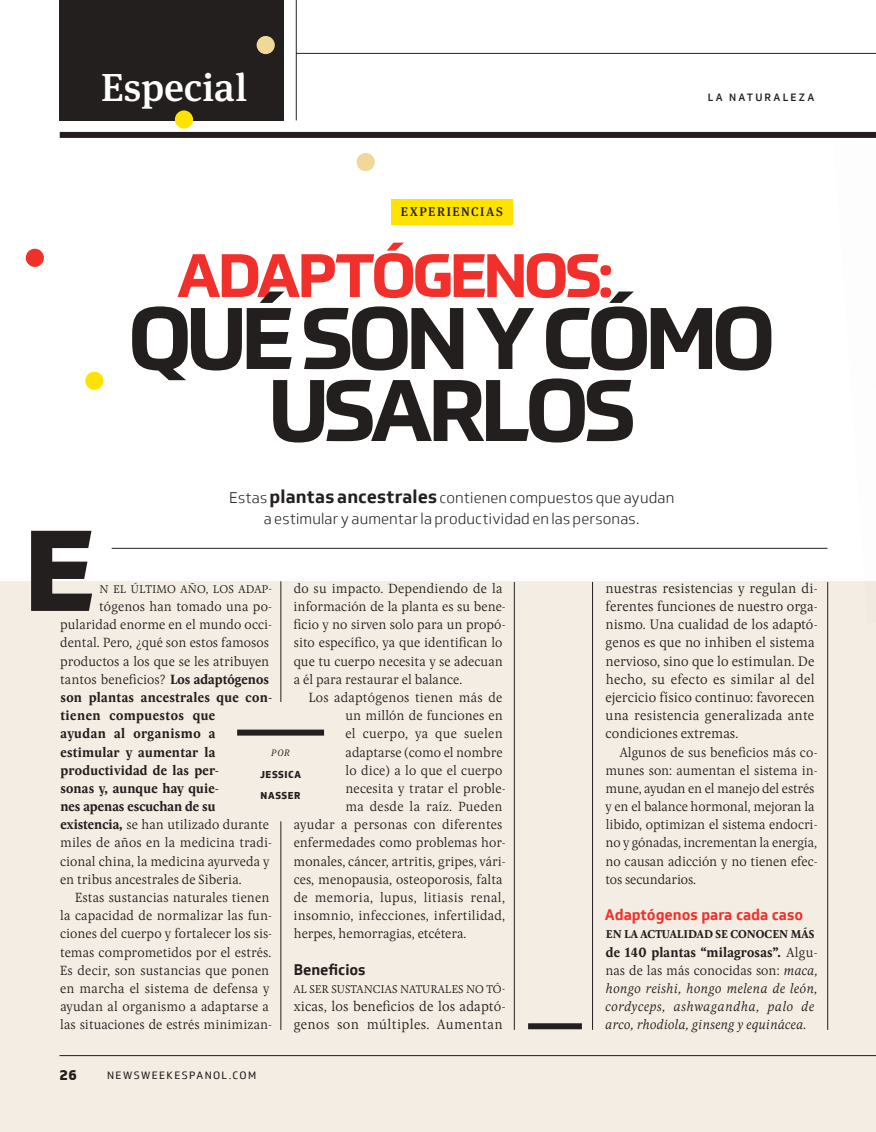
<style>
.page{position:relative;width:876px;height:1132px;background:#fff}
.page>*{position:absolute;margin:0;border:0;box-sizing:border-box;transform-origin:0 0}
.t1{font:800 112.5px "Prometo Trial";color:#241f1f}
.t2{font:700 85.5px/72px "Prometo Trial";letter-spacing:-.055em;color:#241f1f;text-align:center}
.t3{font:700 60px "Prometo Trial";letter-spacing:-.05em;color:#f1302b}
.t4{font:500 39px "Meta Serif Pro";color:#fff}
.t5{font:300 15px/21px "Soleto";letter-spacing:.01em;color:#241f1f;text-align:center}
.t6{font:700 15px "Soleto";letter-spacing:-.005em;color:#f1302b}
.t7{font:700 15px "Soleto";letter-spacing:-.005em;color:#241f1f}
.t8{font:800 14.4px "Soleto";color:#241f1f}
.t9{font:300 14.25px/18.1px "Pona W03";letter-spacing:.005em;color:#241f1f}
.t10{font:300 13.8px/18.1px "Pona W03";color:#241f1f}
.t11{font:italic 300 13.8px/18.1px "Pona W03";letter-spacing:.01em;color:#241f1f}
.t12{font:300 13.8px "Pona W03";letter-spacing:.02em;color:#241f1f}
.t13{font:500 12.45px "Meta Serif Pro";letter-spacing:.125em;color:#241f1f}
.t14{font:300 11.7px "Pona W03";color:#241f1f}
.t15{font:700 11.7px "Pona W03";color:#241f1f}
.t16{font:10.35px "Soleto";letter-spacing:.125em;color:#241f1f}
.t17{font:500 10.35px "Soleto";letter-spacing:.215em;color:#241f1f}
.t18{font:800 9.75px/21px "Soleto";letter-spacing:.055em;color:#241f1f}
.t19{font:italic 300 9.3px "Meta Serif Pro";color:#241f1f}
.s1{font-weight:700;font-size:18px}
.s2{font-weight:700}
.s3{font-weight:700;font-style:normal}
.s4{font-style:normal}
</style>
<div class="page">
<hr style="left:60px;top:53px;width:816px;height:1px;background:#241f1f">
<div style="left:0;top:581px;width:876px;height:550px;background:#f4ede3"></div>
<div style="left:237px;top:729px;width:87px;height:6px;background:#241f1f"></div>
<div style="left:60px;top:132px;width:816px;height:6px;background:#241f1f"></div>
<div style="left:187px;top:33px;width:109px;height:42px;background:#fff"></div>
<div style="left:60px;top:0;width:224px;height:120px;background:#241f1f"></div>
<div style="left:391px;top:199px;width:122px;height:25px;background:#ffe300"></div>
<div style="left:175px;top:110px;width:18px;height:18px;background:#ffe300;border-radius:50%"></div>
<div style="left:85px;top:371px;width:18px;height:19px;background:#ffe300;border-radius:50%"></div>
<div style="left:257px;top:36px;width:18px;height:18px;background:#f2d898;border-radius:50%"></div>
<div style="left:357px;top:153px;width:18px;height:18px;background:#f2d898;border-radius:50%"></div>
<div style="left:26px;top:249px;width:18px;height:18px;background:#f1302b;border-radius:50%"></div>
<hr style="left:281px;top:821px;width:1px;height:208px;background:#241f1f">
<hr style="left:281px;top:581px;width:1px;height:120px;background:#241f1f">
<hr style="left:514px;top:582px;width:1px;height:447px;background:#241f1f">
<hr style="left:827px;top:582px;width:1px;height:447px;background:#241f1f">
<hr style="left:112px;top:548px;width:715px;height:1px;background:#241f1f">
<hr style="left:592px;top:582px;width:1px;height:447px;background:#241f1f">
<svg style="left:528px;top:1023px;width:54px;height:5px"></svg>
<hr style="left:296px;top:0;width:1px;height:120px;background:#241f1f">
<h3 class="t4" style="left:101px;top:58px;width:147px">Especial</h3>
<p class="t13" style="left:401px;top:202px;width:103px">EXPERIENCIAS</p>
<p class="t17" style="left:708px;top:91px;width:108px">LA NATURALEZA</p>
<h3 class="t3" style="left:177px;top:238px;width:437px">ADAPTÓGENOS:</h3>
<h2 class="t2" style="left:129px;top:302px;width:648px">QUÉ SON Y CÓMO<br>USARLOS</h2>
<p class="t5" style="left:229px;top:487px;width:447px">Estas <span class="s1">plantas ancestrales</span> contienen compuestos que ayudan a estimular y aumentar la productividad en las personas.</p>
<h1 class="t1" style="left:25px;top:499px;width:70px">E</h1>
<p class="t14" style="left:99px;top:581px;width:174px">N EL ÚLTIMO AÑO, LOS ADAP-</p>
<p class="t10" style="left:60px;top:596px;width:214px;text-indent:39px">tógenos han tomado una po&shy;pularidad enorme en el mundo occi&shy;dental. Pero, ¿qué son estos famosos productos a los que se les atribuyen tantos beneficios? <span class="s2">Los adaptógenos son plantas ancestrales que con&shy;tienen compuestos que<br>ayudan al organismo a estimular y aumentar la productividad de las per-<br>sonas y, aunque hay quie-<br>nes apenas escuchan de su existencia,</span> se han utilizado durante miles de años en la medicina tradi&shy;cional china, la medicina ayurveda y en tribus ancestrales de Siberia.</p>
<p class="t10" style="left:60px;top:887px;width:214px;text-indent:15px">Estas sustancias naturales tienen la capacidad de normalizar las fun&shy;ciones del cuerpo y fortalecer los sis&shy;temas comprometidos por el estrés.<br>Es decir, son sustancias que ponen en marcha el sistema de defensa y ayudan al organismo a adaptarse a las situaciones de estrés minimizan-</p>
<p class="t10" style="left:293px;top:578px;width:214px">do su impacto. Dependiendo de la información de la planta es su bene&shy;ficio y no sirven solo para un propó&shy;sito específico, ya que identifican lo que tu cuerpo necesita y se adecuan a él para restaurar el balance.</p>
<p class="t10" style="left:308px;top:687px;width:195px">Los adaptógenos tienen más de</p>
<p class="t10" style="left:345px;top:705px;width:159px">un millón de funciones en</p>
<p class="t12" style="left:345px;top:724px;width:159px">el cuerpo, ya que suelen</p>
<p class="t10" style="left:346px;top:742px;width:158px">adaptarse (como el nombre</p>
<p class="t10" style="left:346px;top:760px;width:158px">lo dice) a lo que el cuerpo</p>
<p class="t10" style="left:345px;top:778px;width:162px">necesita y tratar el proble-</p>
<p class="t10" style="left:345px;top:796px;width:159px">ma desde la raíz. Pueden</p>
<p class="t10" style="left:294px;top:814px;width:210px">ayudar a personas con diferentes</p>
<p class="t10" style="left:294px;top:832px;width:214px">enfermedades como problemas hor-</p>
<p class="t10" style="left:294px;top:851px;width:214px">monales, cáncer, artritis, gripes, vári-</p>
<p class="t10" style="left:294px;top:869px;width:210px">ces, menopausia, osteoporosis, falta</p>
<p class="t12" style="left:294px;top:887px;width:213px">de memoria, lupus, litiasis renal,</p>
<p class="t10" style="left:294px;top:905px;width:213px">insomnio, infecciones, infertilidad,</p>
<p class="t10" style="left:294px;top:923px;width:174px">herpes, hemorragias, etcétera.</p>
<p class="t7" style="left:294px;top:959px;width:73px">Beneficios</p>
<p class="t14" style="left:293px;top:980px;width:214px">AL SER SUSTANCIAS NATURALES NO TÓ-</p>
<p class="t9" style="left:294px;top:996px;width:214px">xicas, los beneficios de los adaptó&shy;genos son múltiples. Aumentan</p>
<p class="t19" style="left:271px;top:745px;width:20px">POR</p>
<p class="t18" style="left:260px;top:763px;width:42px">JESSICA<br>NASSER</p>
<p class="t8" style="left:60px;top:1064px;width:19px">26</p>
<p class="t16" style="left:107px;top:1068px;width:151px">NEWSWEEKESPANOL.COM</p>
<p class="t9" style="left:605px;top:578px;width:214px">nuestras resistencias y regulan di&shy;ferentes funciones de nuestro orga&shy;nismo. Una cualidad de los adaptó&shy;genos es que no inhiben el sistema nervioso, sino que lo estimulan. De hecho, su efecto es similar al del ejercicio físico continuo: favorecen una resistencia generalizada ante condiciones extremas.</p>
<p class="t10" style="left:605px;top:742px;width:214px;text-indent:14px">Algunos de sus beneficios más co&shy;munes son: aumentan el sistema in&shy;mune, ayudan en el manejo del estrés y en el balance hormonal, mejoran la libido, optimizan el sistema endocri&shy;no y gónadas, incrementan la energía, no causan adicción y no tienen efec&shy;tos secundarios.</p>
<p class="t6" style="left:605px;top:905px;width:200px">Adaptógenos para cada caso</p>
<p class="t15" style="left:606px;top:926px;width:210px">EN LA ACTUALIDAD SE CONOCEN MÁS</p>
<p class="t11" style="left:605px;top:941px;width:214px"><span class="s3">de 140 plantas “milagrosas”.</span> <span class="s4">Algu&shy;nas de las más conocidas son:</span> maca, hongo reishi, hongo melena de león, cordyceps, ashwagandha, palo de arco, rhodiola, ginseng y equinácea.</p>
</div>
